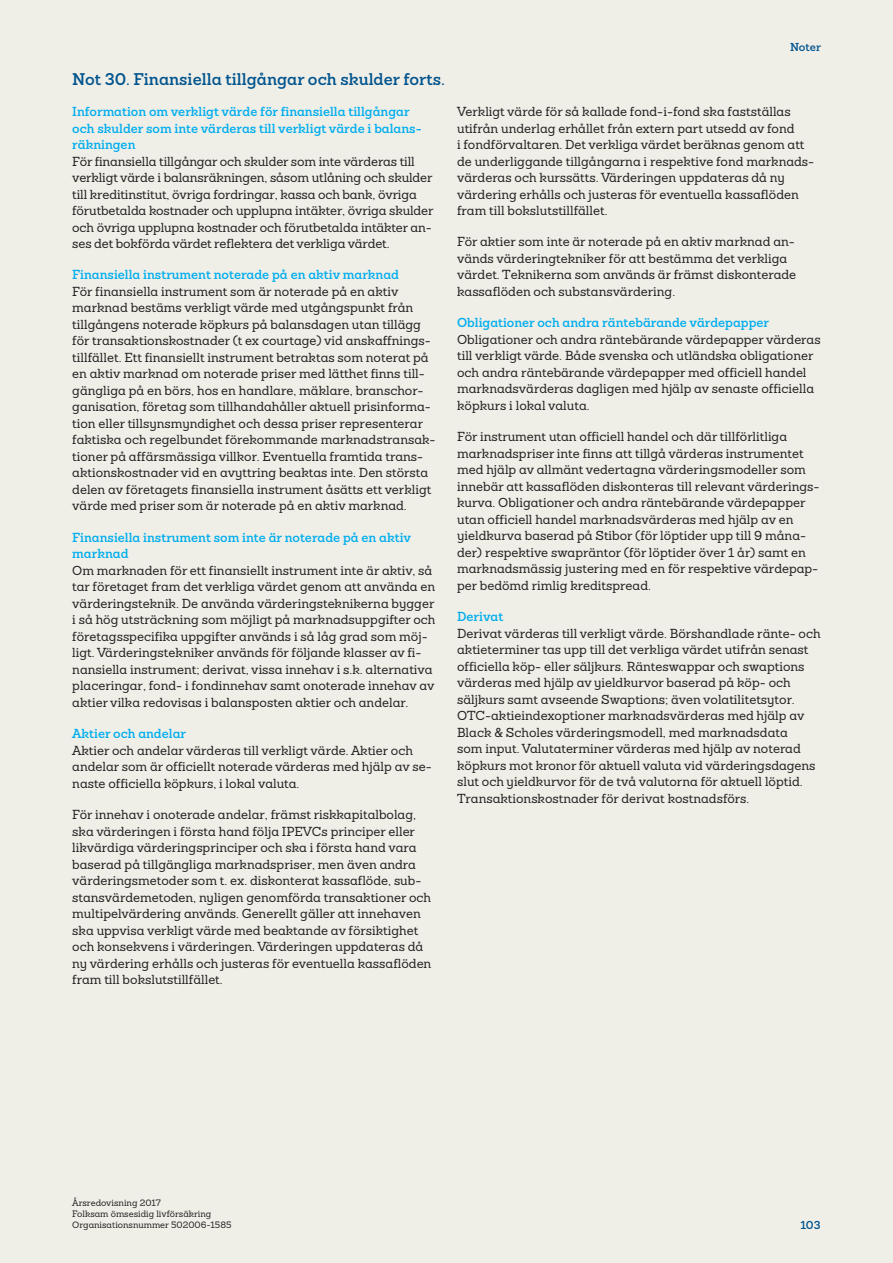
<style>
.page{position:relative;width:893px;height:1263px;background:#fff}
.page>*{position:absolute;margin:0;border:0;box-sizing:border-box;transform-origin:0 0}
.Rubrik_6_8_5_11__R3{font:600 16.5px "Sanchez Folksam";color:#00548e}
.Brödtext_8_5_11{font:500 12.75px/16.5px "Sanchez Folksam";color:#231f20}
.Brödtext_nästa_styck{font:500 12.75px/16.5px "Sanchez Folksam";color:#231f20}
.Rubrik_6_8_5_11__R3-2{font:600 12.75px/16.5px "Sanchez Folksam";color:#00aeef}
.t1{font:600 11.25px "Sanchez Folksam";color:#00548e}
.t2{font:500 9px/11.2px "Sanchez Folksam";color:#231f20}
</style>
<div class="page">
<div style="left:0;top:1px;width:893px;height:1262px;background:#efeee7"></div>
<p class="Rubrik_6_8_5_11__R3" style="left:72px;top:68px;width:374px">Not 30. Finansiella tillgångar och skulder forts.</p>
<p class="Rubrik_6_8_5_11__R3-2" style="left:72px;top:103px;width:351px">Information om verkligt värde för finansiella tillgångar och skulder som inte värderas till verkligt värde i balans&shy;räkningen</p>
<p class="Brödtext_8_5_11" style="left:72px;top:153px;width:363px">För finansiella tillgångar och skulder som inte värderas till verkligt värde i balansräkningen, såsom utlåning och skulder till kreditinstitut, övriga fordringar, kassa och bank, övriga förutbetalda kostnader och upplupna intäkter, övriga skulder och övriga upplupna kostnader och förutbetalda intäkter an&shy;ses det bokförda värdet reflektera det verkliga värdet.</p>
<p class="Rubrik_6_8_5_11__R3-2" style="left:72px;top:267px;width:328px">Finansiella instrument noterade på en aktiv marknad</p>
<p class="Brödtext_8_5_11" style="left:72px;top:283px;width:365px">För finansiella instrument som är noterade på en aktiv marknad bestäms verkligt värde med utgångspunkt från tillgångens noterade köpkurs på balansdagen utan tillägg för transaktionskostnader (t ex courtage) vid anskaffnings&shy;tillfället. Ett finansiellt instrument betraktas som noterat på en aktiv marknad om noterade priser med lätthet finns till&shy;gängliga på en börs, hos en handlare, mäklare, branschor&shy;ganisation, företag som tillhandahåller aktuell prisinforma&shy;tion eller tillsynsmyndighet och dessa priser representerar faktiska och regelbundet förekommande marknadstransak&shy;tioner på affärsmässiga villkor. Eventuella framtida trans&shy;aktionskostnader vid en avyttring beaktas inte. Den största delen av företagets finansiella instrument åsätts ett verkligt värde med priser som är noterade på en aktiv marknad.</p>
<p class="Rubrik_6_8_5_11__R3-2" style="left:72px;top:529px;width:340px">Finansiella instrument som inte är noterade på en aktiv marknad</p>
<p class="Brödtext_8_5_11" style="left:72px;top:562px;width:365px">Om marknaden för ett finansiellt instrument inte är aktiv, så tar företaget fram det verkliga värdet genom att använda en värderingsteknik. De använda värderingsteknikerna bygger i så hög utsträckning som möjligt på marknadsuppgifter och företagsspecifika uppgifter används i så låg grad som möj&shy;ligt. Värderingstekniker används för följande klasser av fi&shy;nansiella instrument; derivat, vissa innehav i s.k. alternativa placeringar, fond- i fondinnehav samt onoterade innehav av aktier vilka redovisas i balansposten aktier och andelar.</p>
<p class="Rubrik_6_8_5_11__R3-2" style="left:72px;top:725px;width:115px">Aktier och andelar</p>
<p class="Brödtext_8_5_11" style="left:72px;top:742px;width:361px">Aktier och andelar värderas till verkligt värde. Aktier och andelar som är officiellt noterade värderas med hjälp av se&shy;naste officiella köpkurs, i lokal valuta.</p>
<p class="Brödtext_nästa_styck" style="left:72px;top:806px;width:361px">För innehav i onoterade andelar, främst riskkapitalbolag, ska värderingen i första hand följa IPEVCs principer eller likvärdiga värderingsprinciper och ska i första hand vara baserad på tillgängliga marknadspriser, men även andra värderingsmetoder som t. ex. diskonterat kassaflöde, sub&shy;stansvärdemetoden, nyligen genomförda transaktioner och multipelvärdering används. Generellt gäller att innehaven ska uppvisa verkligt värde med beaktande av försiktighet och konsekvens i värderingen. Värderingen uppdateras då ny värdering erhålls och justeras för eventuella kassaflöden fram till bokslutstillfället.</p>
<p class="t1" style="left:790px;top:39px;width:32px">Noter</p>
<p class="Brödtext_nästa_styck" style="left:457px;top:103px;width:359px">Verkligt värde för så kallade fond-i-fond ska fastställas utifrån underlag erhållet från extern part utsedd av fond<br>i fondförvaltaren. Det verkliga värdet beräknas genom att de underliggande tillgångarna i respektive fond marknads&shy;värderas och kurssätts. Värderingen uppdateras då ny värdering erhålls och justeras för eventuella kassaflöden fram till bokslutstillfället.</p>
<p class="Brödtext_nästa_styck" style="left:457px;top:234px;width:341px">För aktier som inte är noterade på en aktiv marknad an&shy;vänds värderingtekniker för att bestämma det verkliga värdet. Teknikerna som används är främst diskonterade kassaflöden och substansvärdering.</p>
<p class="Rubrik_6_8_5_11__R3-2" style="left:457px;top:314px;width:314px">Obligationer och andra räntebärande värdepapper</p>
<p class="Brödtext_8_5_11" style="left:457px;top:331px;width:365px">Obligationer och andra räntebärande värdepapper värderas till verkligt värde. Både svenska och utländska obligationer och andra räntebärande värdepapper med officiell handel marknadsvärderas dagligen med hjälp av senaste officiella köpkurs i lokal valuta.</p>
<p class="Brödtext_nästa_styck" style="left:457px;top:428px;width:364px">För instrument utan officiell handel och där tillförlitliga marknadspriser inte finns att tillgå värderas instrumentet med hjälp av allmänt vedertagna värderingsmodeller som innebär att kassaflöden diskonteras till relevant värderings&shy;kurva. Obligationer och andra räntebärande värdepapper utan officiell handel marknadsvärderas med hjälp av en yieldkurva baserad på Stibor (för löptider upp till 9 måna&shy;der) respektive swapräntor (för löptider över 1 år) samt en marknadsmässig justering med en för respektive värdepap&shy;per bedömd rimlig kreditspread.</p>
<p class="Rubrik_6_8_5_11__R3-2" style="left:457px;top:608px;width:48px">Derivat</p>
<p class="Brödtext_8_5_11" style="left:457px;top:625px;width:365px">Derivat värderas till verkligt värde. Börshandlade ränte- och aktieterminer tas upp till det verkliga värdet utifrån senast officiella köp- eller säljkurs. Ränteswappar och swaptions värderas med hjälp av yieldkurvor baserad på köp- och säljkurs samt avseende Swaptions; även volatilitetsytor.<br>OTC-aktieindexoptioner marknadsvärderas med hjälp av Black &amp; Scholes värderingsmodell, med marknadsdata<br>som input. Valutaterminer värderas med hjälp av noterad köpkurs mot kronor för aktuell valuta vid värderingsdagens slut och yieldkurvor för de två valutorna för aktuell löptid.<br>Transaktionskostnader för derivat kostnadsförs.</p>
<p class="t2" style="left:72px;top:1197px;width:161px">Årsredovisning 2017<br>Folksam ömsesidig livförsäkring<br>Organisationsnummer 502006-1585</p>
<p class="t1" style="left:800px;top:1218px;width:22px">103</p>
</div>
